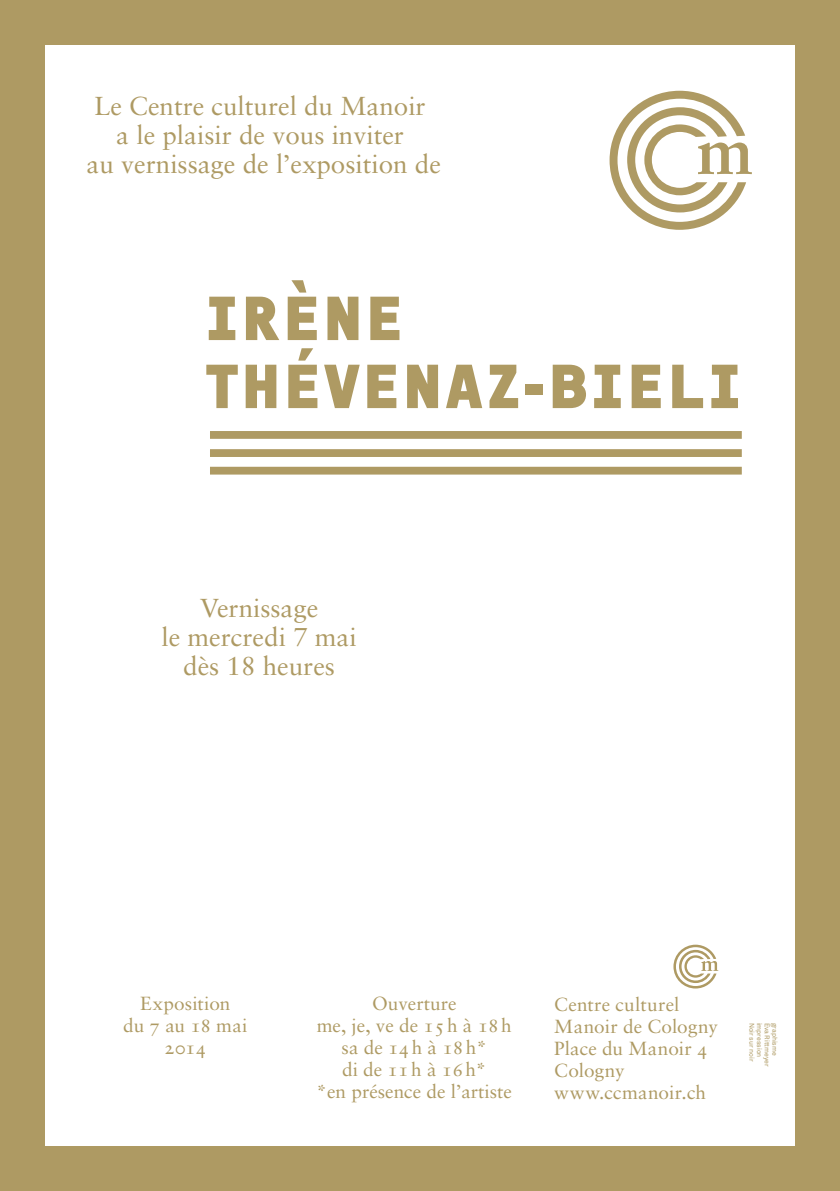
<style>
.page{position:relative;width:840px;height:1191px;background:#fff}
.page>*{position:absolute;margin:0;border:0;box-sizing:border-box;transform-origin:0 0}
.t1{font:700 65px/68px "OCRF";letter-spacing:-.01em;color:#ae9a63}
.t2{font:26px/29px "Sabon";color:#ae9a63;text-align:center}
.t3{font:19px/22px "Sabon Roman Os F";color:#ae9a63;text-align:center}
.t4{font:6.8px "Akkurat";color:#ae9a63}
</style>
<div class="page">
<div style="left:0;top:0;width:839px;height:1191px;background:#ae9a63"></div>
<div style="left:45px;top:45px;width:749px;height:1100px;background:#fff"></div>
<svg style="left:609px;top:91px;width:142px;height:139px"></svg>
<svg style="left:673px;top:944px;width:45px;height:44px"></svg>
<div style="left:210px;top:431px;width:531px;height:8px;background:#ae9a63"></div>
<div style="left:210px;top:449px;width:531px;height:8px;background:#ae9a63"></div>
<div style="left:210px;top:467px;width:531px;height:7px;background:#ae9a63"></div>
<h2 class="t2" style="left:86px;top:91px;width:355px">Le Centre culturel du Manoir<br>a le plaisir de vous inviter<br>au vernissage de l’exposition de</h2>
<h1 class="t1" style="left:204px;top:280px;width:530px">IRÈNE<br>THÉVENAZ-BIELI</h1>
<h2 class="t2" style="left:161px;top:593px;width:196px">Vernissage<br>le mercredi 7 mai dès 18 heures</h2>
<p class="t3" style="left:123px;top:992px;width:126px">Exposition<br>du 7 au 18 mai<br>2014</p>
<p class="t3" style="left:316px;top:992px;width:197px">Ouverture<br>me, je, ve de 15h à 18h sa de 14h à 18h*<br>di de 11h à 16h*<br>*en présence de l’artiste</p>
<p class="t3" style="left:554px;top:992px;width:165px;text-align:left">Centre culturel<br>Manoir de Cologny<br>Place du Manoir 4<br>Cologny www.ccmanoir.ch</p>
<p class="t4" style="left:755px;top:1022px;width:40px;rotate:90deg">Noir sur noir</p>
<p class="t4" style="left:763px;top:1022px;width:36px;rotate:90deg">impression</p>
<p class="t4" style="left:770px;top:1022px;width:45px;rotate:90deg">Eva Rittmeyer</p>
<p class="t4" style="left:778px;top:1022px;width:35px;rotate:90deg">graphisme</p>
</div>
